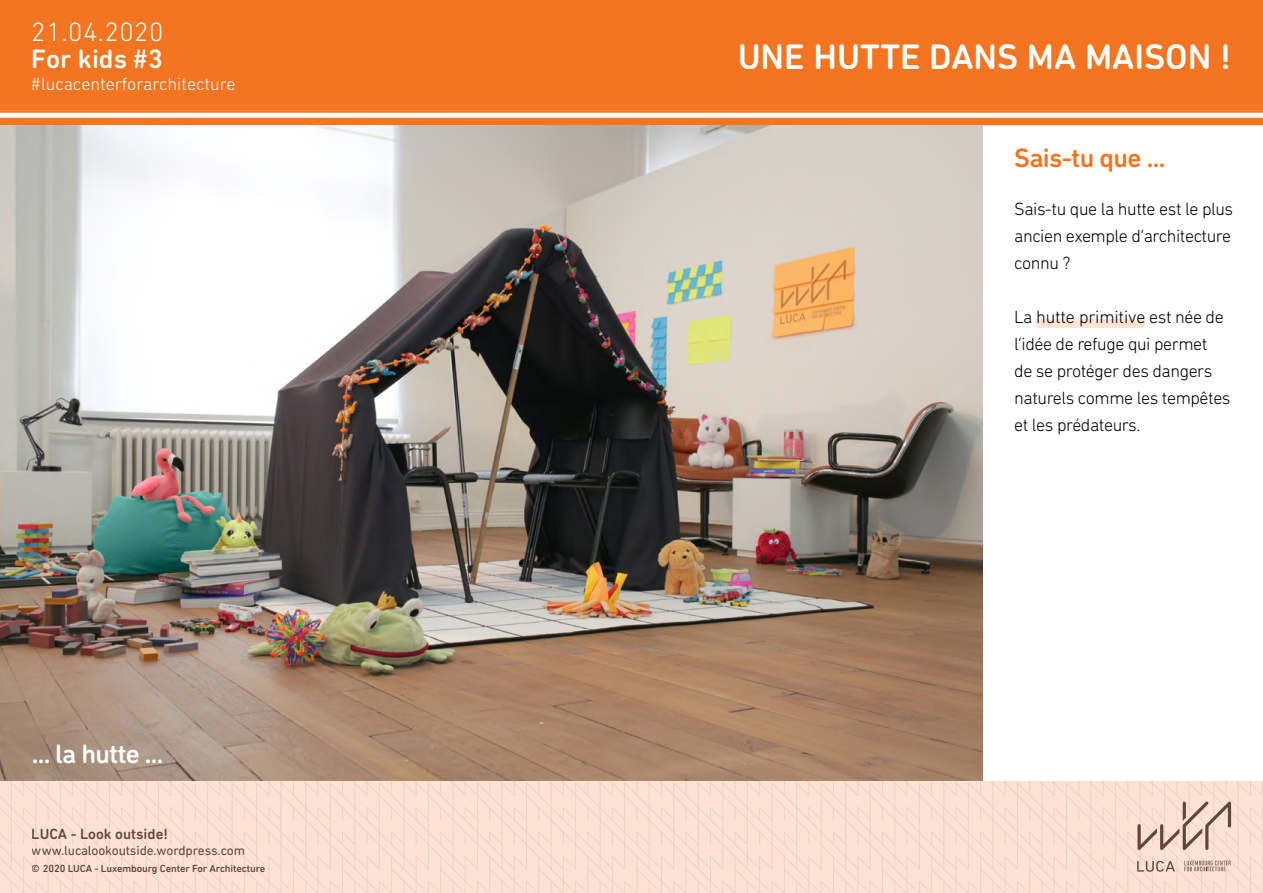
<style>
.page{position:relative;width:1263px;height:893px;background:#fff}
.page>*{position:absolute;margin:0;border:0;box-sizing:border-box;transform-origin:0 0}
.t1{font:500 36px "DIN Next Rounded LT Pro";color:#fff}
.t2{font:500 27px "DIN Next Rounded LT Pro";letter-spacing:-.025em;color:#fff}
.t3{font:500 27px "DIN Next Rounded LT Pro";letter-spacing:-.025em;color:#f37521}
.t4{font:300 27px "DIN Next Rounded LT Pro";letter-spacing:.02em;color:#fff}
.t5{font:300 18px/27px "DIN Next Rounded LT Pro";letter-spacing:-.025em;color:#000;text-align:justify}
.t6{font:300 18px "DIN Next Rounded LT Pro";color:#fff}
.t7{font:500 15px "DIN Next Rounded LT Pro";color:#4d4d4d}
.t8{font:13.5px "DIN Next Rounded LT Pro";letter-spacing:-.01em;color:#4d4d4d}
.t9{font:500 10.5px "DIN Next Rounded LT Pro";letter-spacing:-.01em;color:#4d4d4d}
</style>
<div class="page">
<div style="left:0;top:0;width:1263px;height:125px;background:#f37521"></div>
<svg style="left:772px;top:780px;width:491px;height:113px"></svg>
<svg style="left:282px;top:780px;width:490px;height:14px"></svg>
<svg style="left:282px;top:794px;width:490px;height:99px"></svg>
<svg style="left:0;top:780px;width:282px;height:113px"></svg>
<svg style="left:1184px;top:861px;width:47px;height:10px"></svg>
<svg style="left:1137px;top:861px;width:38px;height:11px"></svg>
<svg style="left:1137px;top:801px;width:94px;height:49px"></svg>
<svg style="left:0;top:113px;width:1263px;height:5px;fill:#fff"></svg>
<div style="left:1036px;top:319px;width:109px;height:9px;background:#fde3d3"></div>
<img style="left:0;top:125px;width:982px;height:655px">
<h2 class="t4" style="left:32px;top:16px;width:133px">21.04.2020</h2>
<h2 class="t2" style="left:32px;top:43px;width:133px">For kids #3</h2>
<p class="t6" style="left:32px;top:73px;width:205px">#lucacenterforarchitecture</p>
<h2 class="t2" style="left:32px;top:738px;width:133px">... la hutte ...</h2>
<p class="t7" style="left:32px;top:825px;width:138px">LUCA - Look outside!</p>
<p class="t8" style="left:32px;top:843px;width:215px">www.lucalookoutside.wordpress.com</p>
<p class="t9" style="left:32px;top:862px;width:235px">© 2020 LUCA - Luxembourg Center For Architecture</p>
<h1 class="t1" style="left:737px;top:35px;width:495px">UNE HUTTE DANS MA MAISON !</h1>
<h2 class="t3" style="left:1014px;top:142px;width:153px">Sais-tu que ...</h2>
<p class="t5" style="left:1014px;top:196px;width:220px">Sais-tu que la hutte est le plus ancien exemple d’architecture connu ?</p>
<p class="t5" style="left:1014px;top:304px;width:218px;text-align:left">La hutte primitive est née de l’idée de refuge qui permet<br>de se protéger des dangers naturels comme les tempêtes et les prédateurs.</p>
</div>
